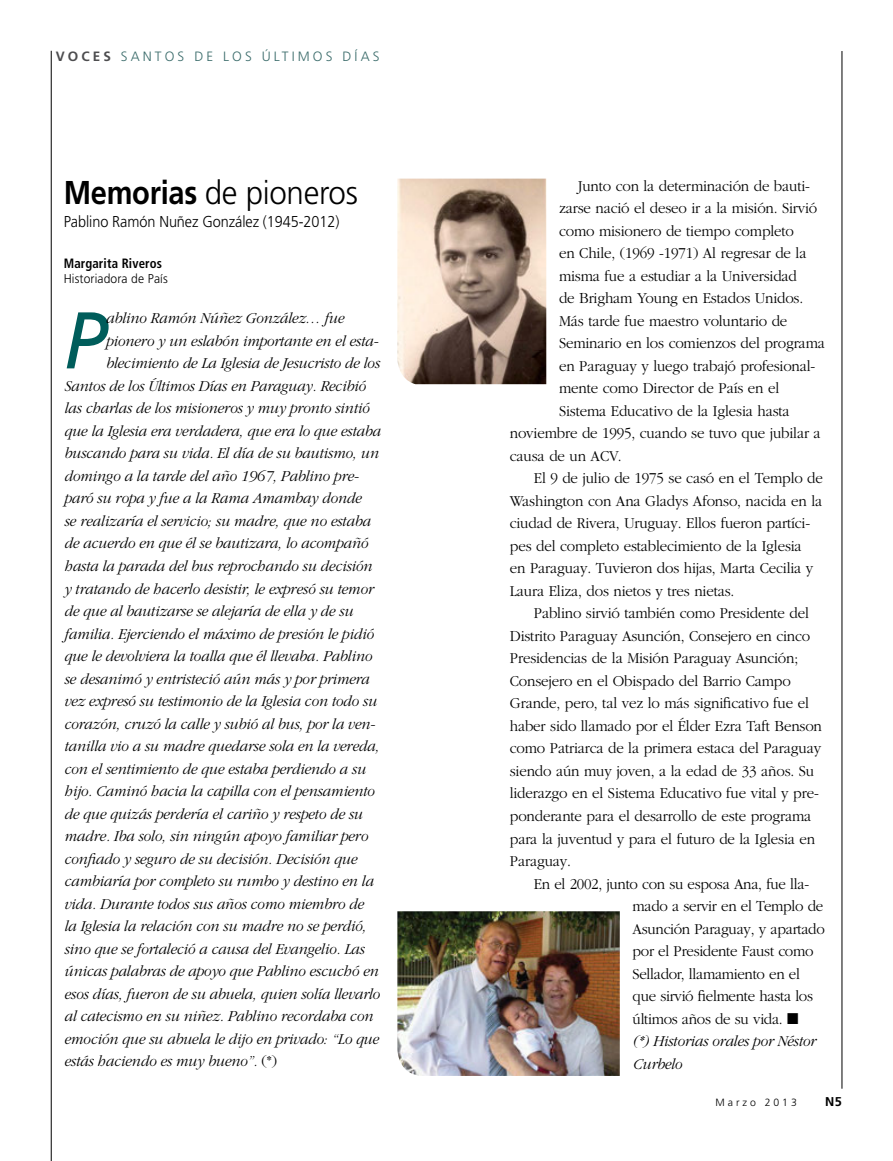
<style>
.page{position:relative;width:893px;height:1161px;background:#fff}
.page>*{position:absolute;margin:0;border:0;box-sizing:border-box;transform-origin:0 0}
.t1{font:italic 80.25px "Frutiger";color:#005d5b;scale:.95 1}
.t2{font:300 33px "Frutiger";letter-spacing:-.01em;color:#000;scale:.95 1}
.t3{font:italic 300 15.75px "Garamond";letter-spacing:-.01em;color:#000;scale:.95 1}
.t4{font:300 15.75px "Garamond";letter-spacing:-.01em;color:#000;scale:.95 1}
.t5{font:300 15.75px "Frutiger";letter-spacing:-.005em;color:#000;scale:.92 1}
.t6{font:300 13.5px "Frutiger";letter-spacing:.23em;color:#3a6b6a}
.t7{font:700 condensed 13.5px "Frutiger";letter-spacing:.01em;color:#000;scale:.95 1}
.t8{font:300 12.75px "Frutiger";letter-spacing:.01em;color:#000;scale:.95 1}
.t9{font:700 12.75px "Frutiger";color:#000}
.t10{font:300 10.5px "Frutiger";letter-spacing:.28em;color:#000}
.s1{font-weight:700;color:#4d4d4f}
.s2{font-weight:700}
.s3{font-style:normal}
</style>
<div class="page">
<hr style="left:842px;top:51px;width:1px;height:1038px;background:#000">
<hr style="left:51px;top:51px;width:1px;height:1110px;background:#000">
<img style="left:397px;top:911px;width:223px;height:165px">
<img style="left:397px;top:179px;width:149px;height:205px">
<p class="t6" style="left:56px;top:49px;width:324px"><span class="s1">VOCES</span> SANTOS D E LOS ÚLTI MOS días</p>
<h2 class="t2" style="left:64px;top:174px;width:311px"><span class="s2">Memorias</span> de pioneros</h2>
<p class="t5" style="left:64px;top:213px;width:301px">Pablino Ramón Nuñez González (1945-2012)</p>
<p class="t7" style="left:64px;top:255px;width:105px">Margarita Riveros</p>
<p class="t8" style="left:64px;top:271px;width:111px">Historiadora de País</p>
<h1 class="t1" style="left:64px;top:294px;width:46px">P</h1>
<p class="t3" style="left:105px;top:310px;width:252px">ablino Ramón Núñez González… fue</p>
<p class="t3" style="left:105px;top:332px;width:289px">pionero y un eslabón importante en el esta-</p>
<p class="t3" style="left:105px;top:355px;width:290px">blecimiento de La Iglesia de Jesucristo de los</p>
<p class="t3" style="left:64px;top:377px;width:319px">Santos de los Últimos Días en Paraguay. Recibió</p>
<p class="t3" style="left:64px;top:400px;width:323px">las charlas de los misioneros y muy pronto sintió</p>
<p class="t3" style="left:64px;top:422px;width:335px">que la Iglesia era verdadera, que era lo que estaba</p>
<p class="t3" style="left:64px;top:445px;width:333px">buscando para su vida. El día de su bautismo, un</p>
<p class="t3" style="left:64px;top:467px;width:312px">domingo a la tarde del año 1967, Pablino pre-</p>
<p class="t3" style="left:64px;top:490px;width:314px">paró su ropa y fue a la Rama Amambay donde</p>
<p class="t3" style="left:64px;top:512px;width:324px">se realizaría el servicio; su madre, que no estaba</p>
<p class="t3" style="left:64px;top:535px;width:321px">de acuerdo en que él se bautizara, lo acompañó</p>
<p class="t3" style="left:64px;top:557px;width:326px">hasta la parada del bus reprochando su decisión</p>
<p class="t3" style="left:64px;top:580px;width:327px">y tratando de hacerlo desistir, le expresó su temor</p>
<p class="t3" style="left:64px;top:602px;width:306px">de que al bautizarse se alejaría de ella y de su</p>
<p class="t3" style="left:64px;top:625px;width:327px">familia. Ejerciendo el máximo de presión le pidió</p>
<p class="t3" style="left:64px;top:647px;width:325px">que le devolviera la toalla que él llevaba. Pablino</p>
<p class="t3" style="left:64px;top:670px;width:323px">se desanimó y entristeció aún más y por primera</p>
<p class="t3" style="left:64px;top:693px;width:331px">vez expresó su testimonio de la Iglesia con todo su</p>
<p class="t3" style="left:64px;top:715px;width:329px">corazón, cruzó la calle y subió al bus, por la ven-</p>
<p class="t3" style="left:64px;top:738px;width:333px">tanilla vio a su madre quedarse sola en la vereda,</p>
<p class="t3" style="left:64px;top:760px;width:319px">con el sentimiento de que estaba perdiendo a su</p>
<p class="t3" style="left:64px;top:783px;width:328px">hijo. Caminó hacia la capilla con el pensamiento</p>
<p class="t3" style="left:64px;top:805px;width:316px">de que quizás perdería el cariño y respeto de su</p>
<p class="t3" style="left:64px;top:828px;width:321px">madre. Iba solo, sin ningún apoyo familiar pero</p>
<p class="t3" style="left:64px;top:850px;width:310px">confiado y seguro de su decisión. Decisión que</p>
<p class="t3" style="left:64px;top:873px;width:327px">cambiaría por completo su rumbo y destino en la</p>
<p class="t3" style="left:64px;top:895px;width:317px">vida. Durante todos sus años como miembro de</p>
<p class="t3" style="left:64px;top:918px;width:320px">la Iglesia la relación con su madre no se perdió,</p>
<p class="t3" style="left:64px;top:940px;width:318px">sino que se fortaleció a causa del Evangelio. Las</p>
<p class="t3" style="left:64px;top:963px;width:332px">únicas palabras de apoyo que Pablino escuchó en</p>
<p class="t3" style="left:64px;top:985px;width:334px">esos días, fueron de su abuela, quien solía llevarlo</p>
<p class="t3" style="left:64px;top:1008px;width:327px">al catecismo en su niñez. Pablino recordaba con</p>
<p class="t3" style="left:64px;top:1030px;width:333px">emoción que su abuela le dijo en privado: “Lo que</p>
<p class="t3" style="left:64px;top:1053px;width:226px">estás haciendo es muy bueno”. <span class="s3">(*)</span></p>
<p class="t4" style="left:578px;top:177px;width:246px">Junto con la determinación de bauti-</p>
<p class="t4" style="left:559px;top:200px;width:273px">zarse nació el deseo ir a la misión. Sirvió</p>
<p class="t4" style="left:559px;top:222px;width:249px">como misionero de tiempo completo</p>
<p class="t4" style="left:559px;top:245px;width:262px">en Chile, (1969 -1971) Al regresar de la</p>
<p class="t4" style="left:559px;top:267px;width:252px">misma fue a estudiar a la Universidad</p>
<p class="t4" style="left:559px;top:290px;width:259px">de Brigham Young en Estados Unidos.</p>
<p class="t4" style="left:559px;top:312px;width:242px">Más tarde fue maestro voluntario de</p>
<p class="t4" style="left:559px;top:335px;width:281px">Seminario en los comienzos del programa</p>
<p class="t4" style="left:559px;top:357px;width:271px">en Paraguay y luego trabajó profesional-</p>
<p class="t4" style="left:559px;top:380px;width:233px">mente como Director de País en el</p>
<p class="t4" style="left:559px;top:402px;width:244px">Sistema Educativo de la Iglesia hasta</p>
<p class="t4" style="left:510px;top:425px;width:329px">noviembre de 1995, cuando se tuvo que jubilar a</p>
<p class="t4" style="left:510px;top:447px;width:119px">causa de un ACV.</p>
<p class="t4" style="left:534px;top:470px;width:306px">El 9 de julio de 1975 se casó en el Templo de</p>
<p class="t4" style="left:510px;top:492px;width:331px">Washington con Ana Gladys Afonso, nacida en la</p>
<p class="t4" style="left:510px;top:515px;width:318px">ciudad de Rivera, Uruguay. Ellos fueron partíci-</p>
<p class="t4" style="left:510px;top:537px;width:309px">pes del completo establecimiento de la Iglesia</p>
<p class="t4" style="left:510px;top:560px;width:321px">en Paraguay. Tuvieron dos hijas, Marta Cecilia y</p>
<p class="t4" style="left:510px;top:582px;width:238px">Laura Eliza, dos nietos y tres nietas.</p>
<p class="t4" style="left:534px;top:605px;width:291px">Pablino sirvió también como Presidente del</p>
<p class="t4" style="left:510px;top:627px;width:318px">Distrito Paraguay Asunción, Consejero en cinco</p>
<p class="t4" style="left:510px;top:650px;width:305px">Presidencias de la Misión Paraguay Asunción;</p>
<p class="t4" style="left:510px;top:672px;width:297px">Consejero en el Obispado del Barrio Campo</p>
<p class="t4" style="left:510px;top:695px;width:316px">Grande, pero, tal vez lo más significativo fue el</p>
<p class="t4" style="left:510px;top:717px;width:330px">haber sido llamado por el Élder Ezra Taft Benson</p>
<p class="t4" style="left:510px;top:740px;width:329px">como Patriarca de la primera estaca del Paraguay</p>
<p class="t4" style="left:510px;top:762px;width:322px">siendo aún muy joven, a la edad de 33 años. Su</p>
<p class="t4" style="left:510px;top:785px;width:327px">liderazgo en el Sistema Educativo fue vital y pre-</p>
<p class="t4" style="left:510px;top:807px;width:319px">ponderante para el desarrollo de este programa</p>
<p class="t4" style="left:510px;top:830px;width:323px">para la juventud y para el futuro de la Iglesia en</p>
<p class="t4" style="left:510px;top:852px;width:66px">Paraguay.</p>
<p class="t4" style="left:534px;top:875px;width:291px">En el 2002, junto con su esposa Ana, fue lla-</p>
<p class="t4" style="left:633px;top:897px;width:202px">mado a servir en el Templo de</p>
<p class="t4" style="left:633px;top:920px;width:204px">Asunción Paraguay, y apartado</p>
<p class="t4" style="left:633px;top:942px;width:192px">por el Presidente Faust como</p>
<p class="t4" style="left:633px;top:965px;width:178px">Sellador, llamamiento en el</p>
<p class="t4" style="left:633px;top:987px;width:191px">que sirvió fielmente hasta los</p>
<p class="t4" style="left:633px;top:1010px;width:176px">últimos años de su vida. ■</p>
<p class="t3" style="left:633px;top:1032px;width:194px">(*) Historias orales por Néstor</p>
<p class="t3" style="left:633px;top:1055px;width:53px">Curbelo</p>
<p class="t10" style="left:716px;top:1096px;width:83px">Marzo 2013</p>
<p class="t9" style="left:825px;top:1094px;width:18px">N5</p>
</div>
